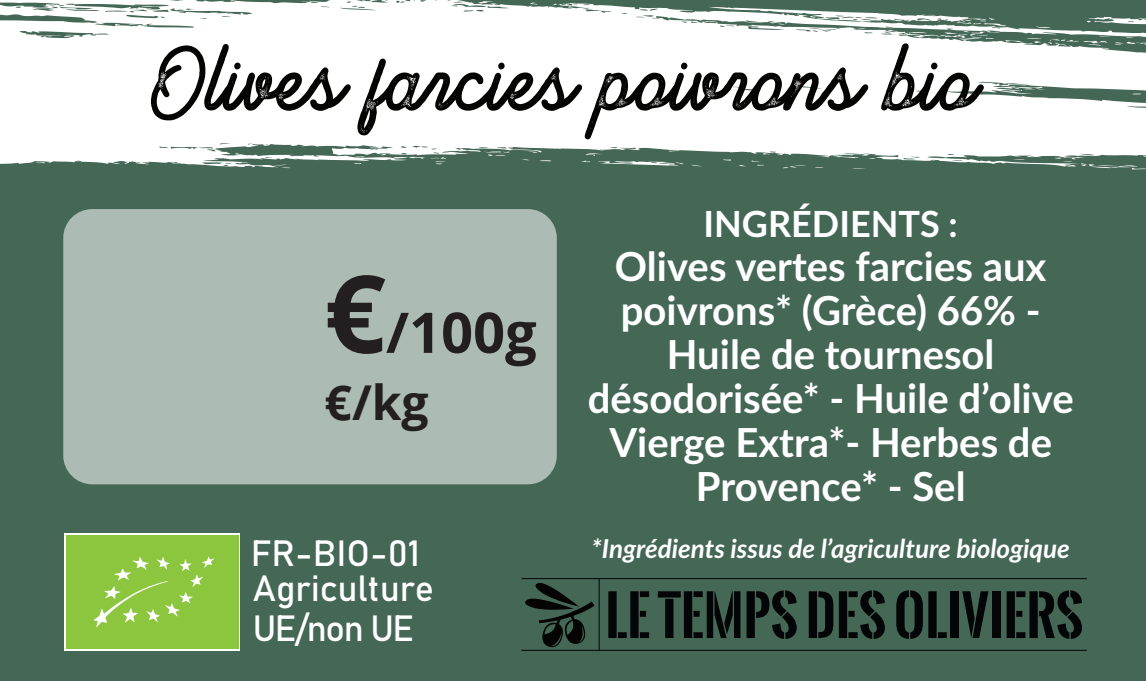
<style>
.page{position:relative;width:1146px;height:681px;background:#fff}
.page>*{position:absolute;margin:0;border:0;box-sizing:border-box;transform-origin:0 0}
.t1{font:76px "Brandon Smith Stamp";color:#040503}
.t2{font:700 56px "Open Sans";color:#231f20}
.t3{font:700 48px "Open Sans";color:#231f20}
.t4{font:700 40px/44px "Lato";color:#fff;text-align:center}
.t5{font:36px/40px "Bahnschrift";color:#fff}
.t6{font:700 36px "Lato";color:#fff}
.t7{font:italic 700 26px "Lato";color:#fff}
.s1{font-size:108px}
</style>
<div class="page">
<div style="left:0;top:0;width:1145px;height:680px;background:#456756"></div>
<svg style="left:0;top:0;width:1145px;height:168px;background:#e8ecea"></svg>
<svg style="left:806px;top:155px;width:52px;height:3px"></svg>
<svg style="left:1054px;top:158px;width:91px;height:12px"></svg>
<svg style="left:1024px;top:88px;width:25px;height:2px"></svg>
<svg style="left:852px;top:168px;width:14px;height:1px"></svg>
<svg style="left:848px;top:95px;width:23px;height:4px"></svg>
<svg style="left:795px;top:92px;width:23px;height:3px"></svg>
<svg style="left:782px;top:165px;width:23px;height:3px"></svg>
<svg style="left:580px;top:150px;width:104px;height:16px"></svg>
<svg style="left:539px;top:160px;width:12px;height:1px"></svg>
<svg style="left:552px;top:3px;width:6px;height:2px"></svg>
<svg style="left:526px;top:151px;width:11px;height:2px"></svg>
<svg style="left:483px;top:151px;width:26px;height:5px"></svg>
<svg style="left:478px;top:1px;width:16px;height:2px"></svg>
<svg style="left:430px;top:157px;width:17px;height:7px"></svg>
<svg style="left:701px;top:7px;width:444px;height:39px"></svg>
<hr style="left:521px;top:649px;width:565px;height:1px;background:#030506">
<svg style="left:525px;top:583px;width:69px;height:64px"></svg>
<hr style="left:598px;top:578px;width:1px;height:72px;background:#030506">
<div style="left:618px;top:632px;width:8px;height:5px;background:#030506"></div>
<div style="left:608px;top:591px;width:8px;height:46px;background:#030506"></div>
<div style="left:639px;top:632px;width:10px;height:5px;background:#030506"></div>
<div style="left:639px;top:610px;width:7px;height:6px;background:#030506"></div>
<div style="left:639px;top:591px;width:10px;height:5px;background:#030506"></div>
<div style="left:630px;top:591px;width:8px;height:46px;background:#030506"></div>
<div style="left:665px;top:598px;width:8px;height:39px;background:#030506"></div>
<div style="left:657px;top:591px;width:23px;height:6px;background:#030506"></div>
<div style="left:693px;top:632px;width:9px;height:5px;background:#030506"></div>
<svg style="left:693px;top:610px;width:6px;height:6px"></svg>
<div style="left:693px;top:591px;width:9px;height:5px;background:#030506"></div>
<div style="left:683px;top:591px;width:9px;height:46px;background:#030506"></div>
<svg style="left:706px;top:591px;width:34px;height:46px"></svg>
<svg style="left:746px;top:590px;width:50px;height:48px"></svg>
<svg style="left:808px;top:591px;width:25px;height:46px"></svg>
<div style="left:848px;top:632px;width:9px;height:5px;background:#030506"></div>
<svg style="left:848px;top:610px;width:6px;height:6px"></svg>
<div style="left:848px;top:591px;width:9px;height:5px;background:#030506"></div>
<div style="left:838px;top:591px;width:9px;height:46px;background:#030506"></div>
<svg style="left:860px;top:590px;width:24px;height:48px"></svg>
<svg style="left:896px;top:590px;width:26px;height:48px"></svg>
<div style="left:937px;top:632px;width:9px;height:5px;background:#030506"></div>
<div style="left:928px;top:591px;width:8px;height:46px;background:#030506"></div>
<div style="left:950px;top:591px;width:8px;height:46px;background:#030506"></div>
<svg style="left:962px;top:591px;width:26px;height:46px"></svg>
<div style="left:992px;top:591px;width:8px;height:46px;background:#030506"></div>
<div style="left:1016px;top:632px;width:9px;height:5px;background:#030506"></div>
<svg style="left:1016px;top:610px;width:6px;height:6px"></svg>
<div style="left:1016px;top:591px;width:9px;height:5px;background:#030506"></div>
<div style="left:1006px;top:591px;width:8px;height:46px;background:#030506"></div>
<svg style="left:1029px;top:590px;width:52px;height:48px"></svg>
<hr style="left:521px;top:577px;width:565px;height:2px;background:#030506">
<div style="left:63px;top:209px;width:493px;height:275px;background:#acbbb4;border-radius:29px"></div>
<div style="left:64px;top:533px;width:176px;height:117px;background:linear-gradient(to bottom,#8bc63e,#8bc63e)"></div>
<div style="left:66px;top:535px;width:172px;height:113px;background:#8bc63e"></div>
<svg style="left:93px;top:556px;width:121px;height:71px"></svg>
<h1 class="t1" style="left:151px;top:24px;width:829px">Olives farcies poivrons bio</h1>
<h2 class="t2" style="left:324px;top:293px;width:214px"><span class="s1">€</span>/100g</h2>
<p class="t3" style="left:324px;top:368px;width:106px">€/kg</p>
<p class="t6" style="left:703px;top:197px;width:256px">INGRÉDIENTS :</p>
<p class="t4" style="left:587px;top:243px;width:487px">Olives vertes farcies aux poivrons* (Grèce) 66% -<br>Huile de tournesol désodorisée* - Huile d’olive<br>Vierge Extra*- Herbes de<br>Provence* - Sel</p>
<p class="t5" style="left:251px;top:530px;width:171px">FR-BIO-01</p>
<p class="t7" style="left:591px;top:528px;width:479px">*Ingrédients issus de l’agriculture biologique</p>
<p class="t5" style="left:253px;top:565px;width:183px">Agriculture<br>UE/non UE</p>
</div>
